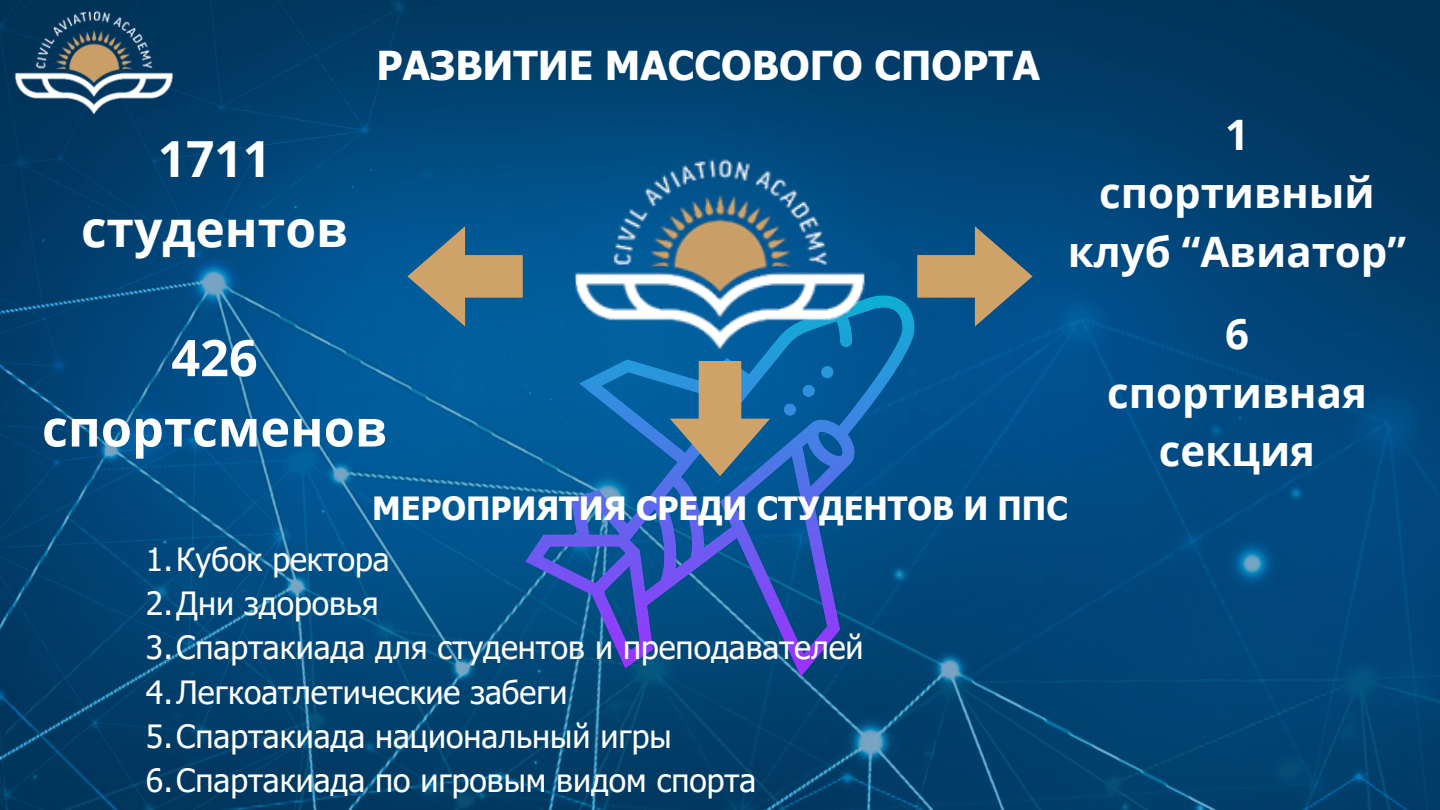
<style>
.page{position:relative;width:1440px;height:810px;background:#fff}
.page>*{position:absolute;margin:0;border:0;box-sizing:border-box;transform-origin:0 0}
.t1{font:700 50.5px/70.3px "Open Sans";color:#fff;text-align:center}
.t2{font:700 49.8px/69.4px "Open Sans";color:#fff;text-align:center}
.t3{font:700 42px/58.5px "Open Sans";color:#fff;text-align:center}
.t4{font:700 39.8px "Tahoma";color:#fff}
.t5{font:32px "Tahoma";color:#fff}
.t6{font:700 32px "Tahoma";color:#fff}
</style>
<div class="page">
<img style="left:0;top:0;width:1440px;height:810px">
<svg style="left:525px;top:295px;width:390px;height:382px"></svg>
<img style="left:8px;top:9px;width:172px;height:110px">
<img style="left:563px;top:156px;width:314px;height:202px">
<svg style="left:670px;top:361px;width:100px;height:115px"></svg>
<svg style="left:408px;top:226px;width:115px;height:101px"></svg>
<svg style="left:917px;top:226px;width:115px;height:100px"></svg>
<p class="t2" style="left:81px;top:123px;width:269px">1711 студентов</p>
<h2 class="t4" style="left:377px;top:40px;width:665px">РАЗВИТИЕ МАССОВОГО СПОРТА</h2>
<p class="t1" style="left:42px;top:321px;width:347px">426 спортсменов</p>
<p class="t3" style="left:1068px;top:104px;width:340px">1<br>спортивный клуб “Авиатор”</p>
<p class="t3" style="left:1107px;top:304px;width:261px">6 спортивная секция</p>
<h3 class="t6" style="left:372px;top:488px;width:697px">МЕРОПРИЯТИЯ СРЕДИ СТУДЕНТОВ И ППС</h3>
<h1 class="t5" style="left:146px;top:539px;width:245px">1.Кубок ректора</h1>
<p class="t5" style="left:146px;top:583px;width:234px">2.Дни здоровья</p>
<p class="t5" style="left:146px;top:627px;width:719px">3.Спартакиада для студентов и преподавателей</p>
<h3 class="t5" style="left:146px;top:672px;width:423px">4.Легкоатлетические забеги</h3>
<h1 class="t5" style="left:146px;top:716px;width:527px">5.Спартакиада национальный игры</h1>
<h4 class="t5" style="left:146px;top:760px;width:612px">6.Спартакиада по игровым видом спорта</h4>
</div>
